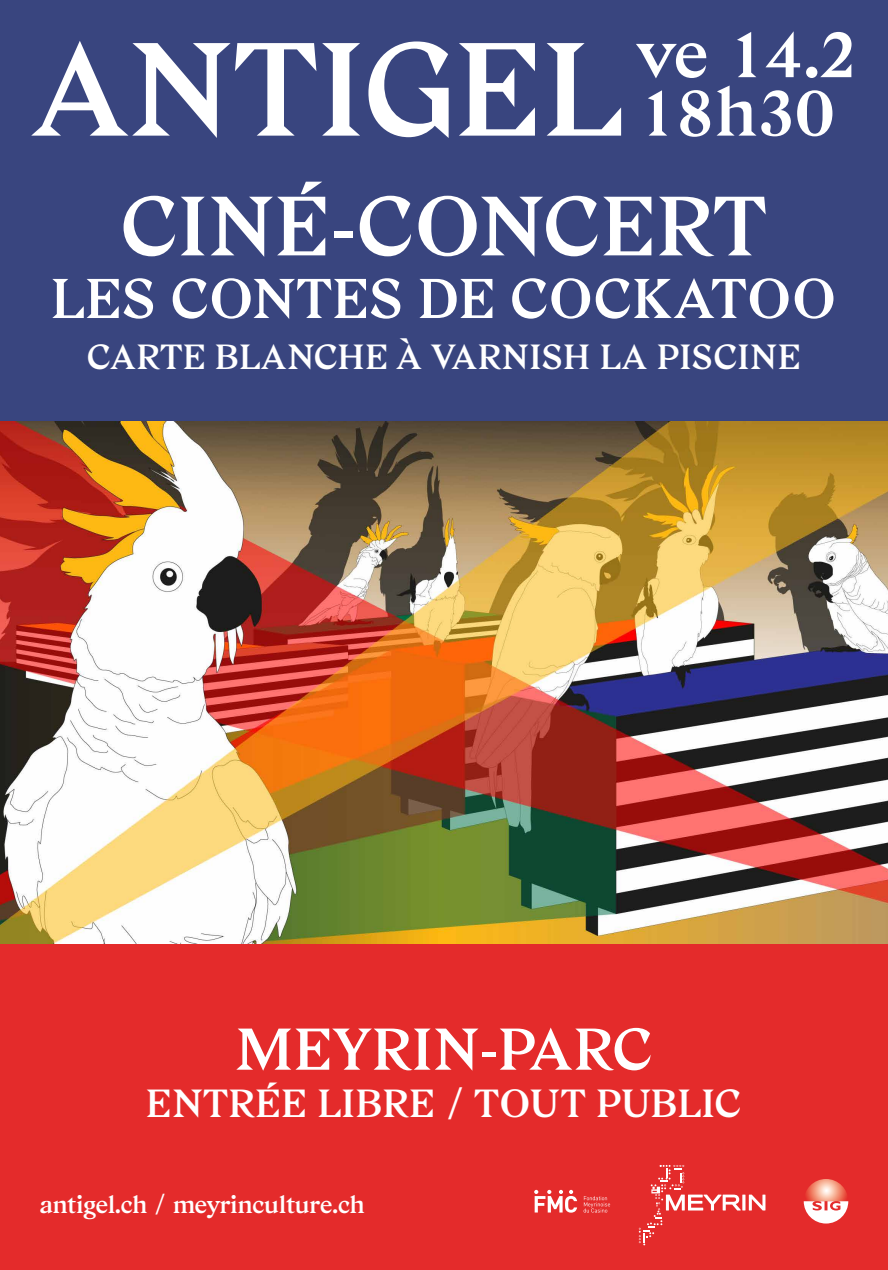
<style>
.page{position:relative;width:888px;height:1270px;background:#fff}
.page>*{position:absolute;margin:0;border:0;box-sizing:border-box;transform-origin:0 0}
.t1{font:131.84px "Gza Seminegra";letter-spacing:.025em;color:#fff}
.t2{font:83.54px "Gza Seminegra";letter-spacing:.03em;color:#fff}
.t3{font:70.14px "Gza Seminegra";color:#fff}
.t4{font:58.59px "Gza Seminegra";letter-spacing:.03em;color:#fff}
.t5{font:55.68px "Gza Seminegra";letter-spacing:.03em;color:#fff}
.t6{font:39.06px "Gza Seminegra";letter-spacing:.03em;color:#fff}
.t7{font:34.79px "Gza Seminegra";letter-spacing:.03em;color:#fff}
.t8{font:25.3px "Gza Seminegra";letter-spacing:-.01em;color:#fff}
</style>
<div class="page">
<div style="left:0;top:9px;width:888px;height:1261px;background:#e42b2b"></div>
<div style="left:0;top:0;width:888px;height:509px;background:#39457f"></div>
<img style="left:0;top:422px;width:888px;height:522px">
<svg style="left:534px;top:1190px;width:43px;height:23px"></svg>
<svg style="left:584px;top:1196px;width:26px;height:16px"></svg>
<hr style="left:742px;top:1195px;width:3px;height:15px;background:#fff">
<svg style="left:749px;top:1195px;width:16px;height:15px"></svg>
<svg style="left:639px;top:1165px;width:102px;height:80px"></svg>
<svg style="left:804px;top:1179px;width:44px;height:44px"></svg>
<h1 class="t1" style="left:31px;top:9px;width:828px">ANTIGEL <sup>ve</sup> <sup>14.2</sup></h1>
<h3 class="t3" style="left:638px;top:68px;width:198px">18h30</h3>
<h2 class="t2" style="left:121px;top:175px;width:646px">CINÉ-CONCERT</h2>
<h3 class="t5" style="left:51px;top:265px;width:786px">LES CONTES DE COCKATOO</h3>
<p class="t7" style="left:87px;top:336px;width:715px">CARTE BLANCHE À VARNISH LA PISCINE</p>
<h3 class="t4" style="left:235px;top:1013px;width:418px">MEYRIN-PARC</h3>
<p class="t6" style="left:146px;top:1079px;width:596px">ENTRÉE LIBRE / TOUT PUBLIC</p>
<p class="t8" style="left:40px;top:1188px;width:327px">antigel.ch / meyrinculture.ch</p>
</div>
